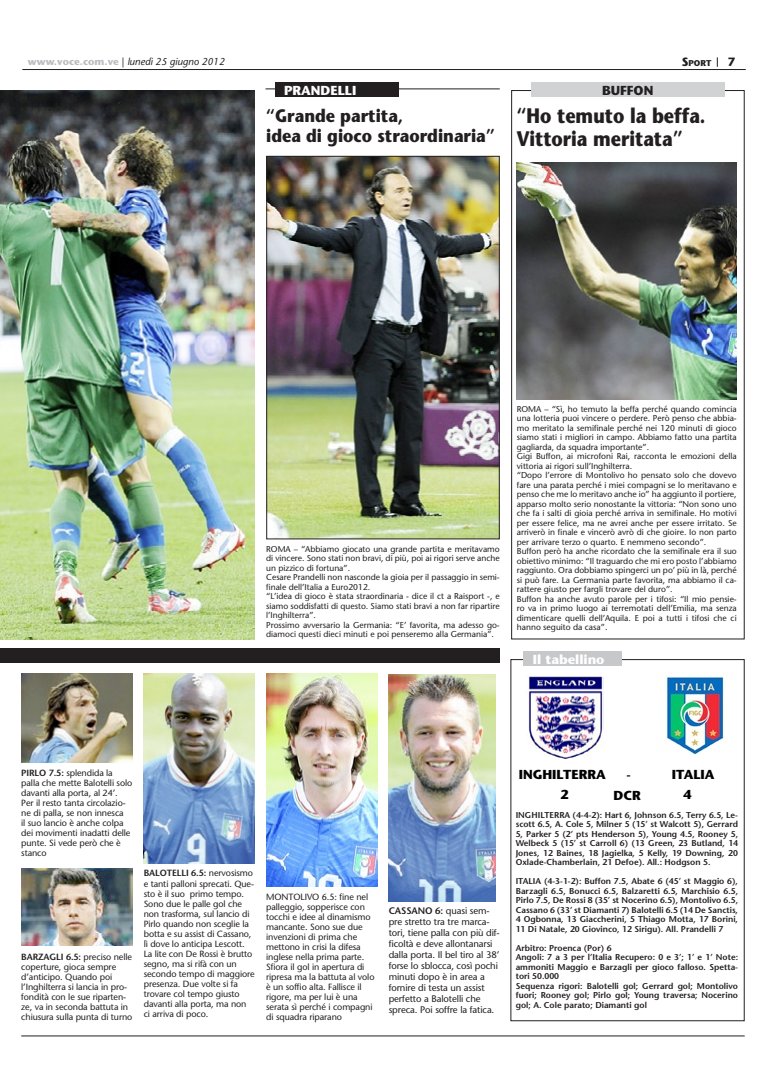
<style>
.page{position:relative;width:766px;height:1078px;background:#fff}
.page>*{position:absolute;margin:0;border:0;box-sizing:border-box;transform-origin:0 0}
.t1{font:700 21px/23px "Stone Sans";color:#231f20;scale:.85 1}
.t2{font:700 18px "Stone Sans";color:#231f20;scale:.9 1}
.t3{font:700 13px "Stone Sans";color:#000}
.t4{font:700 13px "Stone Sans";color:#fff}
.t5{font:700 13px "Stone Sans";color:#231f20}
.t6{font:700 12px "Stone Sans";color:#231f20}
.t7{font:italic 10px "Stone Sans";color:#231f20}
.t8{font:9.5px/11px "Stone Sans";letter-spacing:-.01em;color:#231f20}
.t9{font:9px/10px "Stone Sans";letter-spacing:-.01em;color:#231f20}
.t10{font:8.5px/9.5px "Stone Sans";color:#231f20;text-align:justify}
.t11{font:600 8.5px/9.5px "Stone Sans";color:#231f20;text-align:justify}
.t12{font:700 8.4px "Stone Sans";color:#231f20}
.s1{font-weight:700;font-style:normal;color:#bcbdc0}
.s2{font-style:normal}
.s3{font-size:12px}
.s4{font-weight:600}
</style>
<div class="page">
<hr style="left:21px;top:1035px;width:723px;height:1px;background:#231f20">
<hr style="left:22px;top:69px;width:723px;height:1px;background:#231f20">
<div style="left:511px;top:90px;width:233px;height:549px;border:1px solid #231f20"></div>
<div style="left:531px;top:82px;width:193px;height:14px;background:#d1d2d4"></div>
<img style="left:0;top:90px;width:255px;height:549px">
<div style="left:523px;top:651px;width:98px;height:14px;background:#c7c8ca"></div>
<img style="left:526px;top:674px;width:77px;height:85px">
<img style="left:516px;top:163px;width:220px;height:236px">
<div style="left:0;top:648px;width:499px;height:14px;background:#231f20"></div>
<hr style="left:265px;top:88px;width:234px;height:1px;background:#231f20">
<div style="left:275px;top:82px;width:124px;height:14px;background:#231f20"></div>
<img style="left:268px;top:158px;width:229px;height:379px">
<div style="left:266px;top:156px;width:233px;height:383px;border:1px solid #231f20"></div>
<img style="left:144px;top:673px;width:111px;height:190px">
<img style="left:266px;top:673px;width:111px;height:213px">
<img style="left:21px;top:673px;width:111px;height:89px">
<img style="left:388px;top:674px;width:107px;height:227px">
<img style="left:21px;top:868px;width:111px;height:77px">
<img style="left:664px;top:676px;width:61px;height:79px">
<p class="t7" style="left:28px;top:55px;width:198px"><span class="s1">www.voce.com.ve</span> <span class="s2">|</span> lunedì 25 giugno 2012</p>
<p class="t12" style="left:681px;top:58px;width:31px"><span class="s3">S</span>port</p>
<p class="t6" style="left:727px;top:55px;width:9px">7</p>
<p class="t5" style="left:602px;top:82px;width:53px">BUFFON</p>
<p class="t4" style="left:284px;top:82px;width:74px">PRANDELLI</p>
<p class="t2" style="left:266px;top:105px;width:153px">“Grande partita,</p>
<p class="t2" style="left:266px;top:125px;width:255px">idea di gioco straordinaria”</p>
<p class="t1" style="left:516px;top:104px;width:223px">“Ho temuto la beffa.<br>Vittoria meritata”</p>
<p class="t10" style="left:266px;top:544px;width:235px">ROMA – “Abbiamo giocato una grande partita e meritavamo di vincere. Sono stati non bravi, di più, poi ai rigori serve anche un pizzico di fortuna”.</p>
<p class="t10" style="left:266px;top:572px;width:235px">Cesare Prandelli non nasconde la gioia per il passaggio in semi&shy;finale dell’Italia a Euro2012.</p>
<p class="t10" style="left:266px;top:591px;width:235px">“L’idea di gioco è stata straordinaria - dice il ct a Raisport -, e siamo soddisfatti di questo. Siamo stati bravi a non far ripartire l’Inghilterra”.</p>
<p class="t10" style="left:266px;top:620px;width:235px">Prossimo avversario la Germania: “E’ favorita, ma adesso go&shy;diamoci questi dieci minuti e poi penseremo alla Germania”.</p>
<p class="t10" style="left:516px;top:404px;width:221px">ROMA – “Sì, ho temuto la beffa perché quando comincia una lotteria puoi vincere o perdere. Però penso che abbia&shy;mo meritato la semifinale perché nei 120 minuti di gioco siamo stati i migliori in campo. Abbiamo fatto una partita gagliarda, da squadra importante”.</p>
<p class="t10" style="left:516px;top:451px;width:221px">Gigi Buffon, ai microfoni Rai, racconta le emozioni della vittoria ai rigori sull’Inghilterra.</p>
<p class="t10" style="left:516px;top:470px;width:221px">“Dopo l’errore di Montolivo ho pensato solo che dovevo fare una parata perché i miei compagni se lo meritavano e penso che me lo meritavo anche io” ha aggiunto il portiere, apparso molto serio nonostante la vittoria: “Non sono uno che fa i salti di gioia perché arriva in semifinale. Ho motivi per essere felice, ma ne avrei anche per essere irritato. Se arriverò in finale e vincerò avrò di che gioire. Io non parto per arrivare terzo o quarto. E nemmeno secondo”.</p>
<p class="t10" style="left:516px;top:546px;width:221px">Buffon però ha anche ricordato che la semifinale era il suo obiettivo minimo: “Il traguardo che mi ero posto l’abbiamo raggiunto. Ora dobbiamo spingerci un po’ più in là, perché si può fare. La Germania parte favorita, ma abbiamo il ca&shy;rattere giusto per fargli trovare del duro”.</p>
<p class="t10" style="left:516px;top:594px;width:221px">Buffon ha anche avuto parole per i tifosi: “Il mio pensie&shy;ro va in primo luogo ai terremotati dell’Emilia, ma senza dimenticare quelli dell’Aquila. E poi a tutti i tifosi che ci hanno seguito da casa”.</p>
<p class="t4" style="left:532px;top:651px;width:73px">Il tabellino</p>
<p class="t9" style="left:21px;top:768px;width:112px"><span class="s4">PIRLO 7.5:</span> splendida la palla che mette Balotelli solo davanti alla porta, al 24’.<br>Per il resto tanta circolazio&shy;ne di palla, se non innesca<br>il suo lancio è anche colpa dei movimenti inadatti delle punte. Si vede però che è stanco</p>
<p class="t9" style="left:21px;top:951px;width:113px"><span class="s4">BARZAGLI 6.5:</span> preciso nelle coperture, gioca sempre d’anticipo. Quando poi l’Inghilterra si lancia in pro&shy;fondità con le sue riparten&shy;ze, va in seconda battuta in chiusura sulla punta di turno</p>
<p class="t9" style="left:144px;top:868px;width:112px"><span class="s4">BALOTELLI 6.5:</span> nervosismo e tanti palloni sprecati. Que&shy;sto è il suo primo tempo.<br>Sono due le palle gol che non trasforma, sul lancio di<br>Pirlo quando non sceglie la botta e su assist di Cassano, lì dove lo anticipa Lescott.<br>La lite con De Rossi è brutto segno, ma si rifà con un secondo tempo di maggiore presenza. Due volte si fa trovare col tempo giusto davanti alla porta, ma non ci arriva di poco.</p>
<p class="t9" style="left:266px;top:891px;width:110px">MONTOLIVO 6.5: fine nel palleggio, sopperisce con tocchi e idee al dinamismo mancante. Sono sue due invenzioni di prima che mettono in crisi la difesa inglese nella prima parte.<br>Sfiora il gol in apertura di ripresa ma la battuta al volo è un soffio alta. Fallisce il rigore, ma per lui è una serata sì perché i compagni di squadra riparano</p>
<p class="t8" style="left:388px;top:904px;width:113px"><span class="s4">CASSANO 6:</span> quasi sem&shy;pre stretto tra tre marca&shy;tori, tiene palla con più dif&shy;ficoltà e deve allontanarsi dalla porta. Il bel tiro al 38’ forse lo sblocca, così pochi minuti dopo è in area a fornire di testa un assist perfetto a Balotelli che spreca. Poi soffre la fatica.</p>
<p class="t3" style="left:518px;top:766px;width:88px">INGHILTERRA</p>
<p class="t11" style="left:515px;top:809px;width:224px">INGHILTERRA (4-4-2): Hart 6, Johnson 6.5, Terry 6.5, Le&shy;scott 6.5, A. Cole 5, Milner 5 (15’ st Walcott 5), Gerrard 5, Parker 5 (2’ pts Henderson 5), Young 4.5, Rooney 5, Welbeck 5 (15’ st Carroll 6) (13 Green, 23 Butland, 14<br>Jones, 12 Baines, 18 Jagielka, 5 Kelly, 19 Downing, 20<br>Oxlade-Chamberlain, 21 Defoe). All.: Hodgson 5.</p>
<p class="t11" style="left:515px;top:876px;width:224px">ITALIA (4-3-1-2): Buffon 7.5, Abate 6 (45’ st Maggio 6), Barzagli 6.5, Bonucci 6.5, Balzaretti 6.5, Marchisio 6.5, Pirlo 7.5, De Rossi 8 (35’ st Nocerino 6.5), Montolivo 6.5, Cassano 6 (33’ st Diamanti 7) Balotelli 6.5 (14 De Sanctis, 4 Ogbonna, 13 Giaccherini, 5 Thiago Motta, 17 Borini, 11 Di Natale, 20 Giovinco, 12 Sirigu). All. Prandelli 7</p>
<p class="t11" style="left:515px;top:942px;width:97px">Arbitro: Proenca (Por) 6</p>
<p class="t11" style="left:515px;top:952px;width:224px">Angoli: 7 a 3 per l’Italia Recupero: 0 e 3’; 1’ e 1’ Note: ammoniti Maggio e Barzagli per gioco falloso. Spetta&shy;tori 50.000</p>
<p class="t11" style="left:515px;top:980px;width:224px">Sequenza rigori: Balotelli gol; Gerrard gol; Montolivo fuori; Rooney gol; Pirlo gol; Young traversa; Nocerino gol; A. Cole parato; Diamanti gol</p>
<p class="t3" style="left:671px;top:766px;width:44px">ITALIA</p>
<p class="t3" style="left:626px;top:766px;width:6px">-</p>
<p class="t3" style="left:560px;top:786px;width:10px">2</p>
<p class="t3" style="left:683px;top:786px;width:10px">4</p>
<p class="t3" style="left:613px;top:787px;width:26px">dcr</p>
</div>
